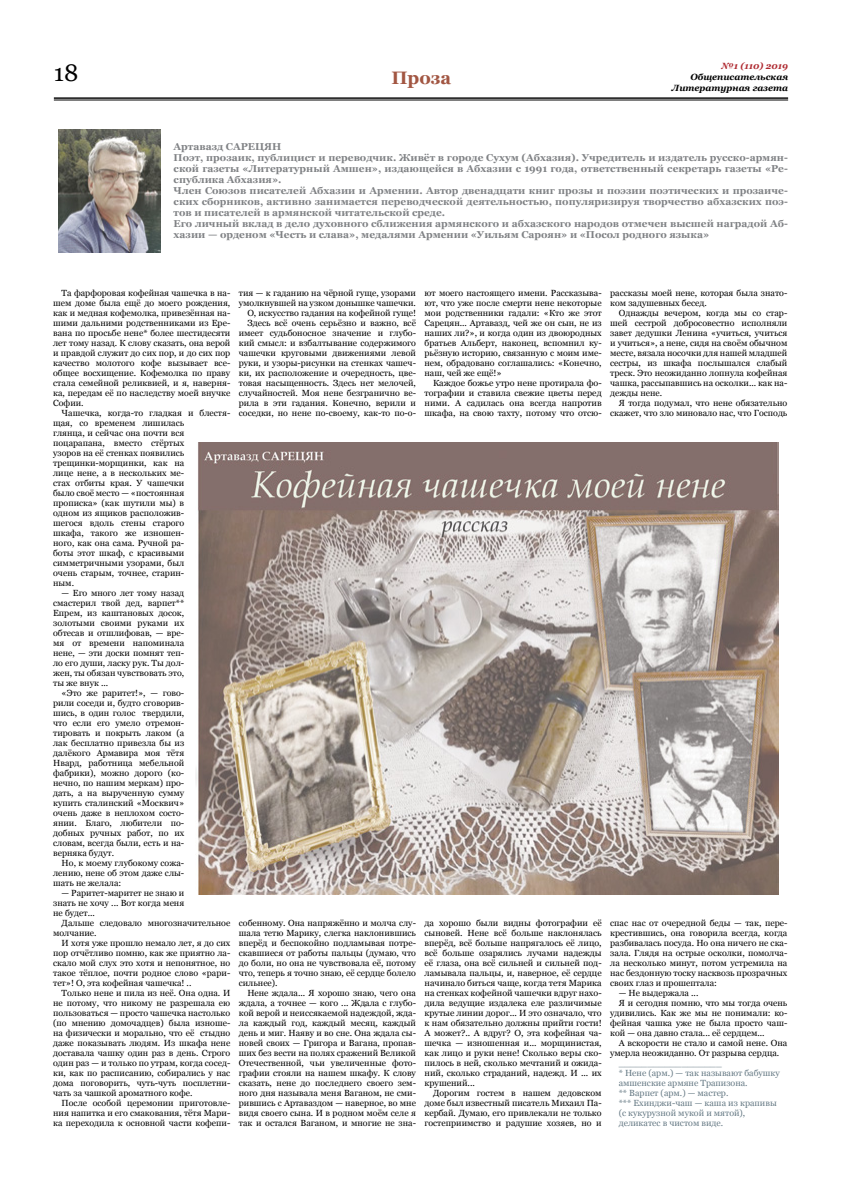
<style>
.page{position:relative;width:842px;height:1191px;background:#fff}
.page>*{position:absolute;margin:0;border:0;box-sizing:border-box;transform-origin:0 0}
.t1{font:24px "Georgia";color:#000}
.t2{font:700 18px "Georgia";color:#a25642}
.t3{font:700 10px/11px "Georgia";color:#808285}
.t4{font:italic 700 9px/10.8px "Georgia";color:#000;text-align:right}
.t5{font:italic 700 9px "Georgia";color:#af2a31}
.t6{font:8.9px/10px "Georgia";color:#000;text-align:justify}
.t7{font:8.9px/10px "Georgia";color:#647883}
</style>
<div class="page">
<hr style="left:54px;top:97px;width:734px;height:2px;background:#000">
<hr style="left:54px;top:100px;width:734px;height:1px;background:#000">
<img style="left:59px;top:130px;width:102px;height:122px">
<img style="left:196px;top:442px;width:583px;height:452px">
<h1 class="t1" style="left:54px;top:58px;width:26px">18</h1>
<h2 class="t2" style="left:391px;top:66px;width:61px">Проза</h2>
<p class="t5" style="left:721px;top:60px;width:68px">№1 (110) 2019</p>
<p class="t4" style="left:672px;top:71px;width:118px">Общеписательская<br>Литературная газета</p>
<p class="t3" style="left:174px;top:141px;width:616px">Артавазд САРЕЦЯН<br>Поэт, прозаик, публицист и переводчик. Живёт в городе Сухум (Абхазия). Учредитель и издатель русско-армян&shy;ской газеты «Литературный Амшен», издающейся в Абхазии с 1991 года, ответственный секретарь газеты «Ре&shy;спублика Абхазия».<br>Член Союзов писателей Абхазии и Армении. Автор двенадцати книг прозы и поэзии поэтических и прозаиче&shy;ских сборников, активно занимается переводческой деятельностью, популяризируя творчество абхазских поэ&shy;тов и писателей в армянской читательской среде.<br>Его личный вклад в дело духовного сближения армянского и абхазского народов отмечен высшей наградой Аб&shy;хазии — орденом «Честь и слава», медалями Армении «Уильям Сароян» и «Посол родного языка»</p>
<p class="t6" style="left:53px;top:288px;width:179px;text-indent:9px">Та фарфоровая кофейная чашечка в на&shy;шем доме была ещё до моего рождения, как и медная кофемолка, привезённая на&shy;шими дальними родственниками из Ере&shy;вана по просьбе нене* более шестидесяти лет тому назад. К слову сказать, она верой и правдой служит до сих пор, и до сих пор качество молотого кофе вызывает все&shy;общее восхищение. Кофемолка по праву стала семейной реликвией, и я, наверня&shy;ка, передам её по наследству моей внучке Софии.</p>
<p class="t6" style="left:53px;top:408px;width:179px;text-align:left;text-indent:8px">Чашечка, когда-то гладкая и блестя&shy;щая, со временем лишилась<br>глянца, и сейчас она почти вся поцарапана, вместо стёртых<br>узоров на её стенках появились трещинки-морщинки, как на<br>лице нене, а в нескольких ме-<br>стах отбиты края. У чашечки<br>было своё место — «постоянная прописка» (как шутили мы) в<br>одном из ящиков расположив-<br>шегося вдоль стены старого<br>шкафа, такого же изношен-<br>ного, как она сама. Ручной ра-<br>боты этот шкаф, с красивыми симметричными узорами, был<br>очень старым, точнее, старин-<br>ным.</p>
<p class="t6" style="left:53px;top:588px;width:133px;text-indent:8px">— Его много лет тому назад смастерил твой дед, варпет** Епрем, из каштановых досок, золотыми своими руками их обтесав и отшлифовав, — вре&shy;мя от времени напоминала нене, — эти доски помнят теп&shy;ло его души, ласку рук. Ты дол&shy;жен, ты обязан чувствовать это, ты же внук ...</p>
<p class="t6" style="left:53px;top:688px;width:133px;text-indent:8px">«Это же раритет!», — гово&shy;рили соседи и, будто сговорив&shy;шись, в один голос твердили, что если его умело отремон&shy;тировать и покрыть лаком (а лак бесплатно привезла бы из далёкого Армавира моя тётя Нвард, работница мебельной фабрики), можно дорого (ко&shy;нечно, по нашим меркам) про&shy;дать, а на вырученную сумму купить сталинский «Москвич» очень даже в неплохом состо&shy;янии. Благо, любители по&shy;добных ручных работ, по их словам, всегда были, есть и на&shy;верняка будут.</p>
<p class="t6" style="left:53px;top:858px;width:133px;text-indent:8px">Но, к моему глубокому сожа&shy;лению, нене об этом даже слы&shy;шать не желала:</p>
<p class="t6" style="left:53px;top:888px;width:133px;text-indent:8px">— Раритет-маритет не знаю и знать не хочу ... Вот когда меня не будет...</p>
<p class="t6" style="left:53px;top:918px;width:179px;text-indent:8px">Дальше следовало многозначительное молчание.</p>
<p class="t6" style="left:53px;top:938px;width:179px;text-indent:8px">И хотя уже прошло немало лет, я до сих пор отчётливо помню, как же приятно ла&shy;скало мой слух это хотя и непонятное, но такое тёплое, почти родное слово «рари&shy;тет»! О, эта кофейная чашечка! ..</p>
<p class="t6" style="left:53px;top:988px;width:179px;text-indent:8px">Только нене и пила из неё. Она одна. И не потому, что никому не разрешала ею пользоваться — просто чашечка настолько (по мнению домочадцев) была изноше&shy;на физически и морально, что её стыдно даже показывать людям. Из шкафа нене доставала чашку один раз в день. Строго один раз — и только по утрам, когда сосед&shy;ки, как по расписанию, собирались у нас дома поговорить, чуть-чуть посплетни&shy;чать за чашкой ароматного кофе.</p>
<p class="t6" style="left:53px;top:1098px;width:179px;text-indent:8px">После особой церемонии приготовле&shy;ния напитка и его смакования, тётя Мари&shy;ка переходила к основной части кофепи-</p>
<p class="t6" style="left:239px;top:288px;width:179px;text-align:right">тия — к гаданию на чёрной гуще, узорами умолкнувшей на узком донышке чашечки.<br>О, искусство гадания на кофейной гуще!<br>Здесь всё очень серьёзно и важно, всё имеет судьбоносное значение и глубо&shy;кий смысл: и взбалтывание содержимого чашечки круговыми движениями левой руки, и узоры-рисунки на стенках чашеч&shy;ки, их расположение и очередность, цве&shy;товая насыщенность. Здесь нет мелочей, случайностей. Моя нене безгранично ве&shy;рила в эти гадания. Конечно, верили и соседки, но нене по-своему, как-то по-о-</p>
<p class="t6" style="left:424px;top:288px;width:179px">ют моего настоящего имени. Рассказыва&shy;ют, что уже после смерти нене некоторые мои родственники гадали: «Кто же этот Сарецян... Артавазд, чей же он сын, не из наших ли?», и когда один из двоюродных братьев Альберт, наконец, вспомнил ку&shy;рьёзную историю, связанную с моим име&shy;нем, обрадовано соглашались: «Конечно, наш, чей же ещё!»</p>
<p class="t6" style="left:424px;top:378px;width:179px;text-indent:9px">Каждое божье утро нене протирала фо&shy;тографии и ставила свежие цветы перед ними. А садилась она всегда напротив шкафа, на свою тахту, потому что отсю-</p>
<p class="t6" style="left:239px;top:918px;width:179px">собенному. Она напряжённо и молча слу&shy;шала тетю Марику, слегка наклонившись вперёд и беспокойно подламывая потре&shy;скавшиеся от работы пальцы (думаю, что до боли, но она не чувствовала её, потому что, теперь я точно знаю, её сердце болело сильнее).</p>
<p class="t6" style="left:239px;top:988px;width:179px;text-indent:8px">Нене ждала... Я хорошо знаю, чего она ждала, а точнее — кого ... Ждала с глубо&shy;кой верой и неиссякаемой надеждой, жда&shy;ла каждый год, каждый месяц, каждый день и миг. Наяву и во сне. Она ждала сы&shy;новей своих — Григора и Вагана, пропав&shy;ших без вести на полях сражений Великой Отечественной, чьи увеличенные фото&shy;графии стояли на нашем шкафу. К слову сказать, нене до последнего своего зем&shy;ного дня называла меня Ваганом, не сми&shy;рившись с Артаваздом — наверное, во мне видя своего сына. И в родном моём селе я так и остался Ваганом, и многие не зна-</p>
<p class="t6" style="left:424px;top:918px;width:179px">да хорошо были видны фотографии её сыновей. Нене всё больше наклонялась вперёд, всё больше напрягалось её лицо, всё больше озарялись лучами надежды её глаза, она всё сильней и сильней под&shy;ламывала пальцы, и, наверное, её сердце начинало биться чаще, когда тетя Марика на стенках кофейной чашечки вдруг нахо&shy;дила ведущие издалека еле различимые крутые линии дорог... И это означало, что к нам обязательно должны прийти гости!<br>А может?.. А вдруг? О, эта кофейная ча&shy;шечка — изношенная и... морщинистая, как лицо и руки нене! Сколько веры ско&shy;пилось в ней, сколько мечтаний и ожида&shy;ний, сколько страданий, надежд. И ... их крушений...</p>
<p class="t6" style="left:424px;top:1088px;width:179px;text-indent:9px">Дорогим гостем в нашем дедовском доме был известный писатель Михаил Па&shy;кербай. Думаю, его привлекали не только гостеприимство и радушие хозяев, но и</p>
<p class="t6" style="left:610px;top:288px;width:179px">рассказы моей нене, которая была знато&shy;ком задушевных бесед.</p>
<p class="t6" style="left:610px;top:308px;width:179px;text-indent:8px">Однажды вечером, когда мы со стар&shy;шей сестрой добросовестно исполняли завет дедушки Ленина «учиться, учиться и учиться», а нене, сидя на своём обычном месте, вязала носочки для нашей младшей сестры, из шкафа послышался слабый треск. Это неожиданно лопнула кофейная чашка, рассыпавшись на осколки... как на&shy;дежды нене.</p>
<p class="t6" style="left:610px;top:398px;width:179px;text-align:right">Я тогда подумал, что нене обязательно скажет, что зло миновало нас, что Господь</p>
<p class="t6" style="left:610px;top:918px;width:179px">спас нас от очередной беды — так, пере&shy;крестившись, она говорила всегда, когда разбивалась посуда. Но она ничего не ска&shy;зала. Глядя на острые осколки, помолча&shy;ла несколько минут, потом устремила на нас бездонную тоску насквозь прозрачных своих глаз и прошептала:</p>
<p class="t6" style="left:619px;top:988px;width:81px">— Не выдержала ...</p>
<p class="t6" style="left:619px;top:998px;width:170px">Я и сегодня помню, что мы тогда очень</p>
<p class="t6" style="left:610px;top:1008px;width:179px">удивились. Как же мы не понимали: ко-</p>
<p class="t6" style="left:610px;top:1018px;width:179px">фейная чашка уже не была просто чаш-</p>
<p class="t6" style="left:610px;top:1028px;width:156px">кой — она давно стала... её сердцем...</p>
<p class="t6" style="left:619px;top:1038px;width:170px">А вскорости не стало и самой нене. Она</p>
<p class="t6" style="left:610px;top:1048px;width:171px">умерла неожиданно. От разрыва сердца.</p>
<p class="t7" style="left:619px;top:1058px;width:163px">__________________<br>* Нене (арм.) — так называют бабушку амшенские армяне Трапизона.<br>** Варпет (арм.) — мастер.<br>*** Ехинджи-чаш — каша из крапивы (с кукурузной мукой и мятой), деликатес в чистом виде.</p>
</div>
